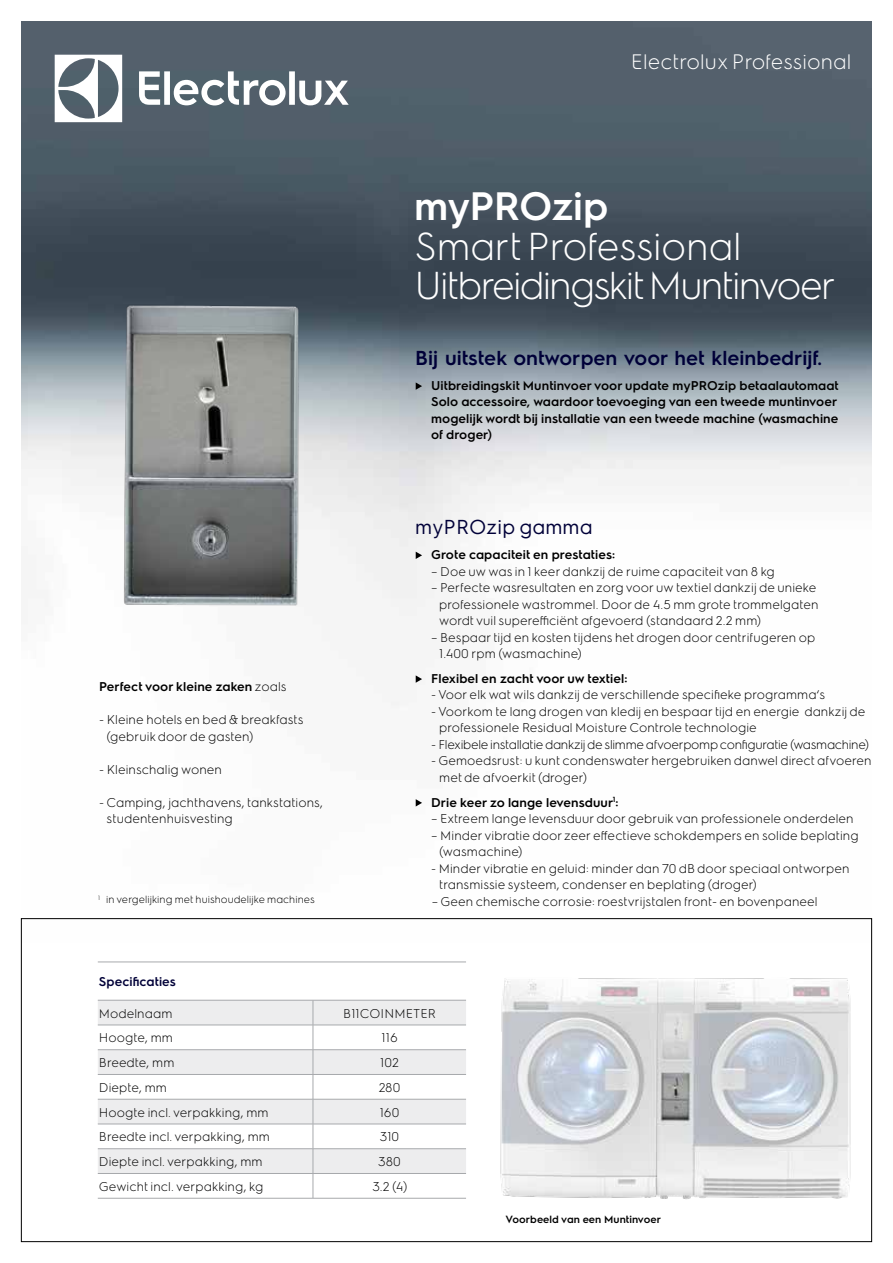
<style>
.page{position:relative;width:893px;height:1263px;background:#fff}
.page>*{position:absolute;margin:0;border:0;box-sizing:border-box;transform-origin:0 0}
.t1{font:600 39.75px "Electrolux Sans";letter-spacing:-.015em;color:#fff}
.t2{font:300 39px/39.8px "Electrolux Sans";letter-spacing:-.05em;color:#fff}
.t3{font:300 21px "Electrolux Sans";letter-spacing:.005em;color:#fff}
.t4{font:600 20.25px "Electrolux Sans";color:#000038}
.t5{font:20.25px "Electrolux Sans";letter-spacing:.005em;color:#000038}
.t6{font:300 12.75px/16.5px "Electrolux Sans";letter-spacing:.005em;color:#000}
.t7{font:600 12.75px/16.5px "Electrolux Sans";letter-spacing:.005em;color:#000;text-align:justify}
.t8{font:300 12.75px "Electrolux Sans";letter-spacing:-.025em;color:#000}
.t9{font:600 12.75px "Electrolux Sans";letter-spacing:.005em;color:#000038}
.t10{font:300 10.5px "Electrolux Sans";letter-spacing:.005em;color:#000}
.t11{font:600 10.5px "Electrolux Sans";letter-spacing:.005em;color:#000}
.s1{font-weight:300}
</style>
<div class="page">
<img style="left:21px;top:21px;width:851px;height:786px">
<svg style="left:55px;top:55px;width:67px;height:67px"></svg>
<svg style="left:139px;top:71px;width:210px;height:34px"></svg>
<svg style="left:416px;top:552px;width:6px;height:7px"></svg>
<svg style="left:416px;top:675px;width:6px;height:8px"></svg>
<svg style="left:416px;top:799px;width:6px;height:7px"></svg>
<svg style="left:416px;top:382px;width:6px;height:8px"></svg>
<img style="left:108px;top:283px;width:201px;height:337px">
<div style="left:98px;top:1001px;width:368px;height:24px;background:#ededee"></div>
<svg style="left:98px;top:1026px;width:368px;height:172px"></svg>
<div style="left:313px;top:1124px;width:153px;height:25px;background:#fff"></div>
<hr style="left:98px;top:962px;width:215px;height:1px;background:#a7a9ac">
<hr style="left:313px;top:962px;width:153px;height:1px;background:#a7a9ac">
<hr style="left:98px;top:1000px;width:215px;height:1px;background:#a7a9ac">
<hr style="left:313px;top:1000px;width:153px;height:1px;background:#a7a9ac">
<hr style="left:98px;top:1025px;width:215px;height:1px;background:#a7a9ac">
<hr style="left:313px;top:1025px;width:153px;height:1px;background:#a7a9ac">
<hr style="left:98px;top:1049px;width:215px;height:1px;background:#a7a9ac">
<hr style="left:313px;top:1049px;width:153px;height:1px;background:#a7a9ac">
<hr style="left:98px;top:1074px;width:215px;height:1px;background:#a7a9ac">
<hr style="left:313px;top:1074px;width:153px;height:1px;background:#a7a9ac">
<hr style="left:98px;top:1099px;width:215px;height:1px;background:#a7a9ac">
<hr style="left:313px;top:1099px;width:153px;height:1px;background:#a7a9ac">
<hr style="left:98px;top:1124px;width:215px;height:1px;background:#a7a9ac">
<hr style="left:313px;top:1124px;width:153px;height:1px;background:#a7a9ac">
<hr style="left:98px;top:1148px;width:215px;height:1px;background:#a7a9ac">
<hr style="left:313px;top:1148px;width:153px;height:1px;background:#a7a9ac">
<hr style="left:98px;top:1173px;width:215px;height:1px;background:#a7a9ac">
<hr style="left:313px;top:1173px;width:153px;height:1px;background:#a7a9ac">
<svg style="left:313px;top:1000px;width:1px;height:198px"></svg>
<hr style="left:98px;top:1198px;width:215px;height:1px;background:#a7a9ac">
<hr style="left:313px;top:1198px;width:153px;height:1px;background:#a7a9ac">
<img style="left:500px;top:972px;width:373px;height:241px">
<h3 class="t3" style="left:631px;top:48px;width:222px">Electrolux Professional</h3>
<h1 class="t1" style="left:414px;top:178px;width:196px">myPROzip</h1>
<h2 class="t2" style="left:414px;top:224px;width:424px">Smart Professional<br>Uitbreidingskit Muntinvoer</h2>
<p class="t7" style="left:99px;top:677px;width:189px">Perfect voor kleine zaken <span class="s1">zoals</span></p>
<p class="t6" style="left:107px;top:710px;width:198px;text-indent:-7px">- Kleine hotels en bed &amp; breakfasts (gebruik door de gasten)</p>
<p class="t6" style="left:99px;top:760px;width:124px">- Kleinschalig wonen</p>
<p class="t6" style="left:107px;top:793px;width:218px;text-indent:-7px">- Camping, jachthavens, tankstations, studentenhuisvesting</p>
<p class="t10" style="left:98px;top:892px;width:218px"><sup>1</sup> in vergelijking met huishoudelijke machines</p>
<h3 class="t4" style="left:415px;top:344px;width:408px">Bij uitstek ontworpen voor het kleinbedrijf.</h3>
<p class="t7" style="left:431px;top:376px;width:409px">Uitbreidingskit Muntinvoer voor update myPROzip betaalautomaat Solo accessoire, waardoor toevoeging van een tweede muntinvoer mogelijk wordt bij installatie van een tweede machine (wasmachine of droger)</p>
<h3 class="t5" style="left:415px;top:513px;width:179px">myPROzip gamma</h3>
<p class="t7" style="left:431px;top:545px;width:185px">Grote capaciteit en prestaties:</p>
<p class="t6" style="left:431px;top:562px;width:345px">– Doe uw was in 1 keer dankzij de ruime capaciteit van 8 kg</p>
<p class="t6" style="left:439px;top:578px;width:381px;text-indent:-8px">– Perfecte wasresultaten en zorg voor uw textiel dankzij de unieke professionele wastrommel. Door de 4.5 mm grote trommelgaten wordt vuil superefficiënt afgevoerd (standaard 2.2 mm)</p>
<p class="t6" style="left:439px;top:628px;width:378px;text-indent:-8px">– Bespaar tijd en kosten tijdens het drogen door centrifugeren op<br>1.400 rpm (wasmachine)</p>
<p class="t7" style="left:431px;top:669px;width:198px">Flexibel en zacht voor uw textiel:</p>
<p class="t6" style="left:431px;top:686px;width:395px">- Voor elk wat wils dankzij de verschillende specifieke programma‘s</p>
<p class="t6" style="left:439px;top:702px;width:428px;text-indent:-8px">- Voorkom te lang drogen van kledij en bespaar tijd en energie dankzij de professionele Residual Moisture Controle technologie</p>
<p class="t8" style="left:431px;top:736px;width:440px">- Flexibele installatie dankzij de slimme afvoerpomp configuratie (wasmachine)</p>
<p class="t6" style="left:439px;top:752px;width:434px;text-indent:-8px">- Gemoedsrust: u kunt condenswater hergebruiken danwel direct afvoeren met de afvoerkit (droger)</p>
<p class="t7" style="left:431px;top:793px;width:189px">Drie keer zo lange levensduur<sup>1</sup>:</p>
<p class="t6" style="left:431px;top:809px;width:424px">– Extreem lange levensduur door gebruik van professionele onderdelen</p>
<p class="t6" style="left:439px;top:826px;width:421px;text-indent:-8px">– Minder vibratie door zeer effectieve schokdempers en solide beplating (wasmachine)</p>
<p class="t6" style="left:439px;top:859px;width:412px;text-indent:-8px">- Minder vibratie en geluid: minder dan 70 dB door speciaal ontworpen transmissie systeem, condenser en beplating (droger)</p>
<p class="t6" style="left:432px;top:892px;width:387px">– Geen chemische corrosie: roestvrijstalen front- en bovenpaneel</p>
<p class="t9" style="left:99px;top:973px;width:79px">Specificaties</p>
<p class="t6" style="left:99px;top:1004px;width:75px">Modelnaam</p>
<p class="t6" style="left:343px;top:1004px;width:94px">B11COINMETER</p>
<p class="t6" style="left:99px;top:1029px;width:76px">Hoogte, mm</p>
<p class="t6" style="left:382px;top:1029px;width:18px">116</p>
<p class="t6" style="left:99px;top:1054px;width:77px">Breedte, mm</p>
<p class="t6" style="left:380px;top:1054px;width:20px">102</p>
<p class="t6" style="left:99px;top:1078px;width:70px">Diepte, mm</p>
<p class="t6" style="left:379px;top:1078px;width:23px">280</p>
<p class="t6" style="left:99px;top:1103px;width:171px">Hoogte incl. verpakking, mm</p>
<p class="t6" style="left:380px;top:1103px;width:21px">160</p>
<p class="t6" style="left:99px;top:1128px;width:173px">Breedte incl. verpakking, mm</p>
<p class="t6" style="left:380px;top:1128px;width:21px">310</p>
<p class="t6" style="left:99px;top:1153px;width:165px">Diepte incl. verpakking, mm</p>
<p class="t6" style="left:378px;top:1153px;width:24px">380</p>
<p class="t6" style="left:99px;top:1177px;width:166px">Gewicht incl. verpakking, kg</p>
<p class="t6" style="left:372px;top:1177px;width:37px">3.2 (4)</p>
<p class="t11" style="left:506px;top:1212px;width:157px">Voorbeeld van een Muntinvoer</p>
</div>
